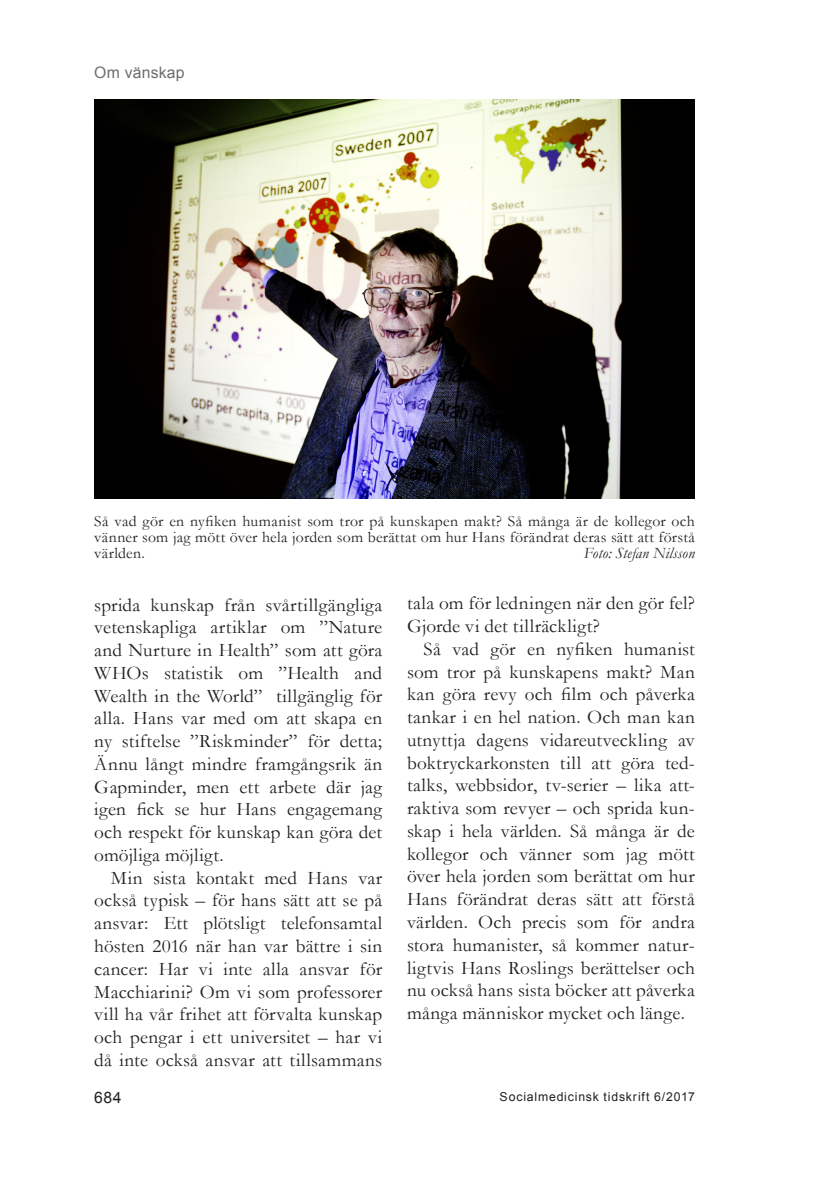
<style>
.page{position:relative;width:819px;height:1201px;background:#fff}
.page>*{position:absolute;margin:0;border:0;box-sizing:border-box;transform-origin:0 0}
.bröd_med_indrag{font:19.25px/22.8px "Garamond";letter-spacing:.01em;color:#231f20;text-align:justify}
.figtext{font:15.75px/15.8px "Garamond";letter-spacing:.02em;color:#231f20;text-align:justify}
.figtext-2{font:italic 15.75px "Garamond";letter-spacing:.005em;color:#231f20}
.t1{font:15.75px "Arial";letter-spacing:.015em;color:#6c6d70}
.t2{font:15.75px "Arial";color:#231f20}
.t3{font:12.25px "Arial";letter-spacing:.065em;color:#231f20}
</style>
<div class="page">
<img style="left:94px;top:99px;width:601px;height:400px">
<p class="t1" style="left:94px;top:62px;width:92px">Om vänskap</p>
<p class="figtext" style="left:94px;top:513px;width:602px">Så vad gör en nyfiken humanist som tror på kunskapen makt? Så många är de kollegor och vänner som jag mött över hela jorden som berättat om hur Hans förändrat deras sätt att förstå världen.</p>
<p class="figtext-2" style="left:583px;top:542px;width:112px">Foto: Stefan Nilsson</p>
<p class="bröd_med_indrag" style="left:407px;top:591px;width:289px">tala om för ledningen när den gör fel?<br>Gjorde vi det tillräckligt?</p>
<p class="bröd_med_indrag" style="left:407px;top:637px;width:289px;text-indent:17px">Så vad gör en nyfiken humanist som tror på kunskapens makt? Man kan göra revy och film och påverka tankar i en hel nation. Och man kan utnyttja dagens vidareutveckling av boktryckarkonsten till att göra ted&shy;talks, webbsidor, tv-serier – lika att&shy;raktiva som revyer – och sprida kun&shy;skap i hela världen. Så många är de kollegor och vänner som jag mött över hela jorden som berättat om hur Hans förändrat deras sätt att förstå världen. Och precis som för andra stora humanister, så kommer natur&shy;ligtvis Hans Roslings berättelser och nu också hans sista böcker att påverka många människor mycket och länge.</p>
<p class="bröd_med_indrag" style="left:94px;top:592px;width:289px">sprida kunskap från svårtillgängliga vetenskapliga artiklar om ”Nature and Nurture in Health” som att göra WHOs statistik om ”Health and Wealth in the World” tillgänglig för alla. Hans var med om att skapa en ny stiftelse ”Riskminder” för detta; Ännu långt mindre framgångsrik än Gapminder, men ett arbete där jag igen fick se hur Hans engagemang och respekt för kunskap kan göra det omöjliga möjligt.</p>
<p class="bröd_med_indrag" style="left:94px;top:865px;width:289px;text-indent:17px">Min sista kontakt med Hans var också typisk – för hans sätt att se på ansvar: Ett plötsligt telefonsamtal hösten 2016 när han var bättre i sin cancer: Har vi inte alla ansvar för Macchiarini? Om vi som professorer vill ha vår frihet att förvalta kunskap och pengar i ett universitet – har vi då inte också ansvar att tillsammans</p>
<p class="t2" style="left:94px;top:1087px;width:29px">684</p>
<p class="t3" style="left:499px;top:1088px;width:197px">Socialmedicinsk tidskrift 6/2017</p>
</div>
